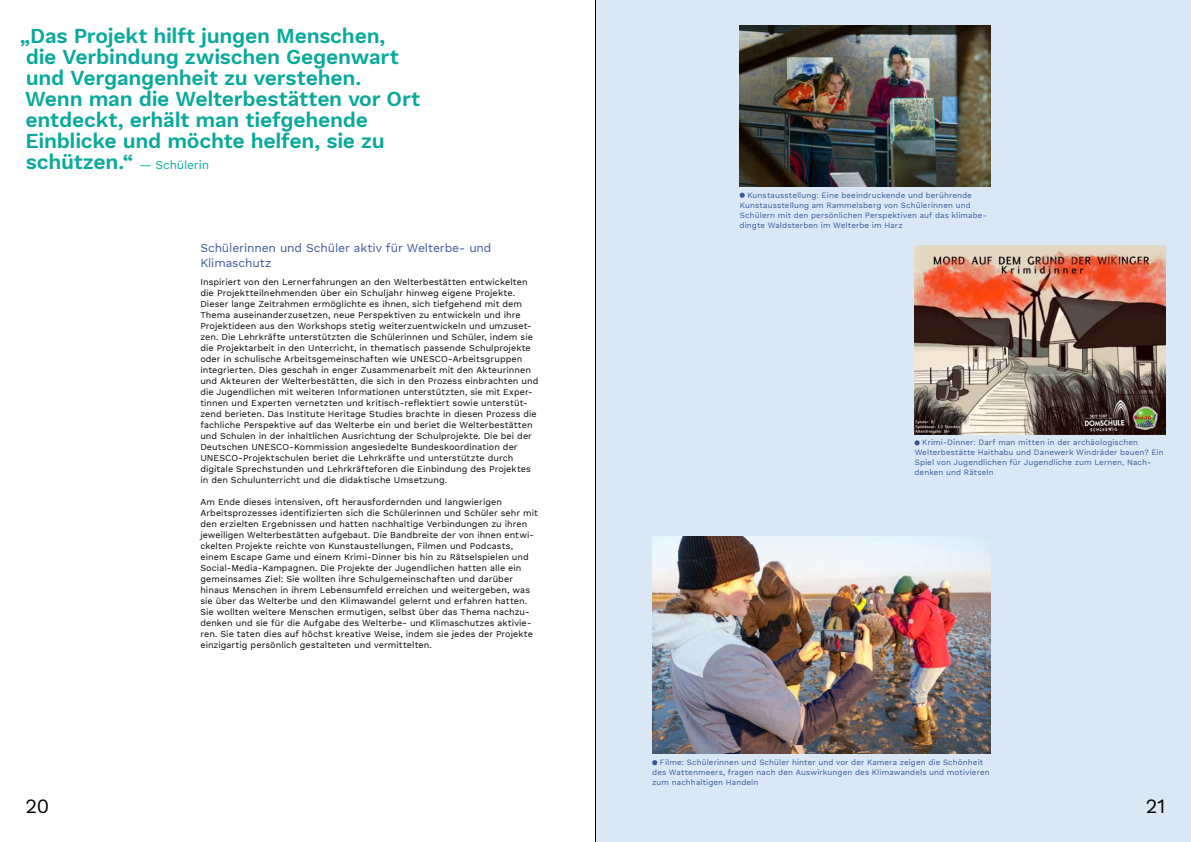
<style>
.page{position:relative;width:1191px;height:842px;background:#fff}
.page>*{position:absolute;margin:0;border:0;box-sizing:border-box;transform-origin:0 0}
.t1{font:600 21px/21px "Work Sans DUK";letter-spacing:-.015em;color:#08a99b}
.t2{font:20px "Work Sans DUK";color:#000}
.t3{font:12px/14.5px "Work Sans DUK";letter-spacing:-.01em;color:#395797}
.t4{font:9px/11px "Work Sans DUK";letter-spacing:.005em;color:#000}
.t5{font:8px/10px "Work Sans DUK";letter-spacing:.01em;color:#395797}
.s1{font-weight:400;font-size:12px}
</style>
<div class="page">
<div style="left:595px;top:0;width:596px;height:842px;background:#dae8f6"></div>
<img style="left:914px;top:246px;width:251px;height:188px">
<img style="left:739px;top:26px;width:251px;height:161px">
<img style="left:652px;top:536px;width:338px;height:217px">
<svg style="left:739px;top:193px;width:5px;height:5px"></svg>
<svg style="left:914px;top:440px;width:5px;height:5px"></svg>
<svg style="left:652px;top:760px;width:5px;height:5px"></svg>
<hr style="left:595px;top:0;width:1px;height:842px;background:#000">
<h1 class="t1" style="left:20px;top:28px;width:402px">„Das Projekt hilft jungen Menschen, die Verbindung zwischen Gegenwart und Vergangenheit zu verstehen.<br>Wenn man die Welterbestätten vor Ort entdeckt, erhält man tiefgehende Einblicke und möchte helfen, sie zu schützen.“ <span class="s1">— Schülerin</span></h1>
<h2 class="t2" style="left:26px;top:798px;width:25px">20</h2>
<h3 class="t3" style="left:200px;top:242px;width:293px">Schülerinnen und Schüler aktiv für Welterbe- und<br>Klimaschutz</h3>
<p class="t4" style="left:200px;top:277px;width:339px">Inspiriert von den Lernerfahrungen an den Welterbestätten entwickelten die Projektteilnehmenden über ein Schuljahr hinweg eigene Projekte.<br>Dieser lange Zeitrahmen ermöglichte es ihnen, sich tiefgehend mit dem Thema auseinanderzusetzen, neue Perspektiven zu entwickeln und ihre Projektideen aus den Workshops stetig weiterzuentwickeln und umzuset&shy;zen. Die Lehrkräfte unterstützten die Schülerinnen und Schüler, indem sie die Projektarbeit in den Unterricht, in thematisch passende Schulprojekte oder in schulische Arbeitsgemeinschaften wie UNESCO-Arbeitsgruppen integrierten. Dies geschah in enger Zusammenarbeit mit den Akteurinnen und Akteuren der Welterbestätten, die sich in den Prozess einbrachten und die Jugendlichen mit weiteren Informationen unterstützten, sie mit Exper&shy;tinnen und Experten vernetzten und kritisch-re昀氀ektiert sowie unterstüt&shy;zend berieten. Das Institute Heritage Studies brachte in diesen Prozess die fachliche Perspektive auf das Welterbe ein und beriet die Welterbestätten und Schulen in der inhaltlichen Ausrichtung der Schulprojekte. Die bei der Deutschen UNESCO-Kommission angesiedelte Bundeskoordination der UNESCO-Projektschulen beriet die Lehrkräfte und unterstützte durch digitale Sprechstunden und Lehrkräfteforen die Einbindung des Projektes in den Schulunterricht und die didaktische Umsetzung.</p>
<p class="t4" style="left:200px;top:497px;width:339px">Am Ende dieses intensiven, oft herausfordernden und langwierigen<br>Arbeits prozesses identi昀椀zierten sich die Schülerinnen und Schüler sehr mit den erzielten Ergebnissen und hatten nachhaltige Verbindungen zu ihren jeweiligen Welterbestätten aufgebaut. Die Bandbreite der von ihnen entwi&shy;ckelten Projekte reichte von Kunstaustellungen, Filmen und Podcasts, einem Escape Game und einem Krimi-Dinner bis hin zu Rätselspielen und Social-Media-Kampagnen. Die Projekte der Jugendlichen hatten alle ein gemeinsames Ziel: Sie wollten ihre Schulgemeinschaften und darüber hinaus Menschen in ihrem Lebensumfeld erreichen und weitergeben, was sie über das Welterbe und den Klimawandel gelernt und erfahren hatten.<br>Sie wollten weitere Menschen ermutigen, selbst über das Thema nachzu&shy;denken und sie für die Aufgabe des Welterbe- und Klimaschutzes aktivie&shy;ren. Sie taten dies auf höchst kreative Weise, indem sie jedes der Projekte einzigartig persönlich gestalteten und vermittelten.</p>
<p class="t5" style="left:739px;top:191px;width:249px;text-indent:8px">Kunstausstellung: Eine beeindruckende und berührende Kunstausstellung am Rammelsberg von Schülerinnen und Schülern mit den persönlichen Perspektiven auf das klimabe&shy;dingte Waldsterben im Welterbe im Harz</p>
<p class="t5" style="left:914px;top:438px;width:251px;text-indent:8px">Krimi-Dinner: Darf man mitten in der archäolo gischen Welterbestätte Haithabu und Danewerk Windräder bauen? Ein Spiel von Jugendlichen für Jugendliche zum Lernen, Nach&shy;denken und Rätseln</p>
<p class="t5" style="left:652px;top:758px;width:339px;text-indent:8px">Filme: Schülerinnen und Schüler hinter und vor der Kamera zeigen die Schönheit des Wattenmeers, fragen nach den Auswirkungen des Klimawandels und motivieren zum nachhaltigen Handeln</p>
<h2 class="t2" style="left:1145px;top:798px;width:21px">21</h2>
</div>
